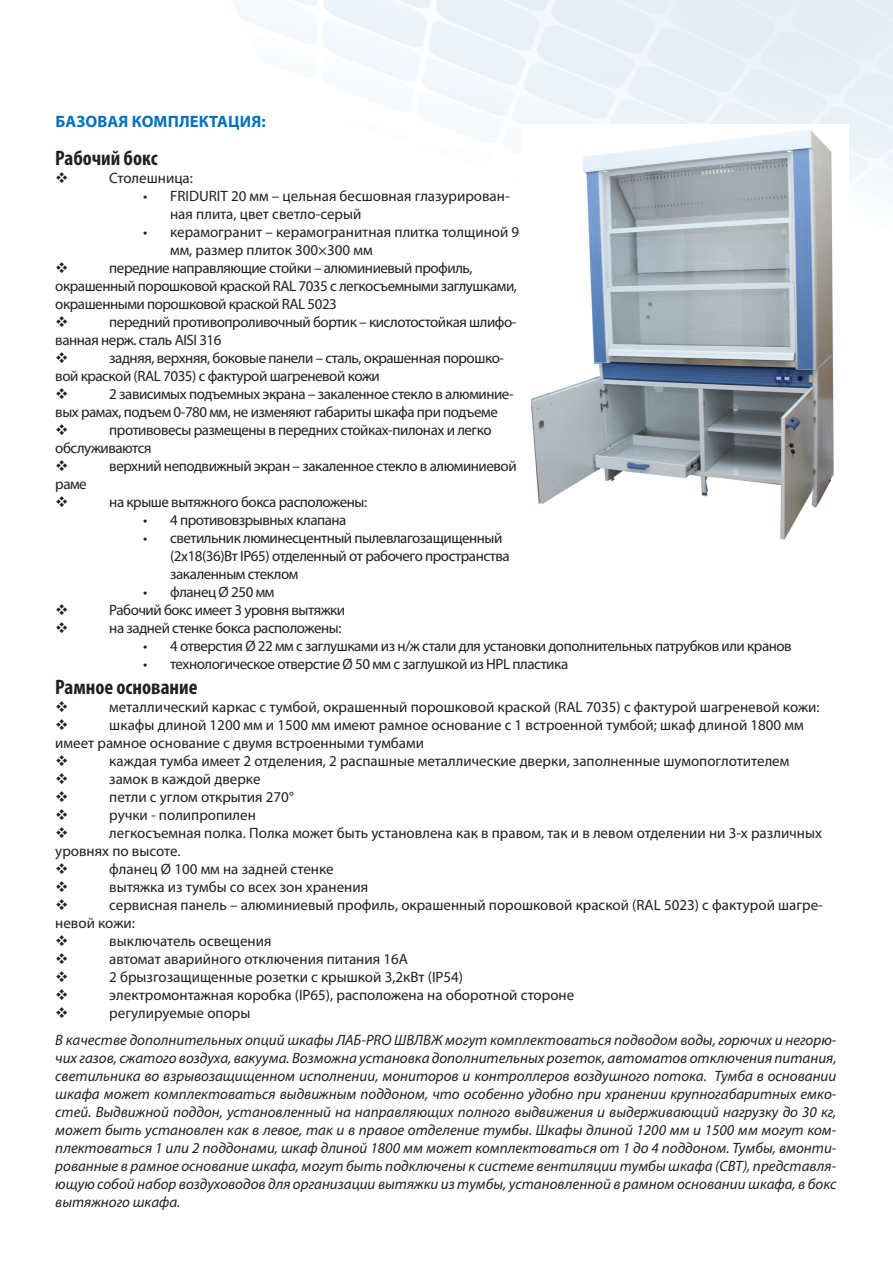
<style>
.page{position:relative;width:893px;height:1263px;background:#fff}
.page>*{position:absolute;margin:0;border:0;box-sizing:border-box;transform-origin:0 0}
.t1{font:700 condensed 21px "Myriad Pro";color:#231f20}
.t2{font:700 16.5px "Myriad Pro";letter-spacing:.01em;color:#0072bc}
.t3{font:15px/18px "Myriad Pro";letter-spacing:-.015em;color:#231f20}
.t4{font:italic 15px/18px "Myriad Pro";color:#231f20;text-align:justify}
</style>
<div class="page">
<img style="left:530px;top:130px;width:304px;height:410px">
<p class="t2" style="left:55px;top:110px;width:212px">БАЗОВАЯ КОМПЛЕКТАЦИЯ:</p>
<h1 class="t1" style="left:55px;top:144px;width:104px">Рабочий бокс</h1>
<p class="t3" style="left:109px;top:168px;width:85px">Столешница:</p>
<p class="t3" style="left:170px;top:186px;width:341px;text-indent:-27px">• FRIDURIT 20 мм – цельная бесшовная глазурирован&shy;ная плита, цвет светло-серый</p>
<p class="t3" style="left:143px;top:222px;width:378px">• керамогранит – керамогранитная плитка толщиной 9</p>
<p class="t3" style="left:170px;top:240px;width:204px">мм, размер плиток 300×300 мм</p>
<p class="t3" style="left:109px;top:258px;width:365px">передние направляющие стойки – алюминиевый профиль,</p>
<p class="t3" style="left:55px;top:276px;width:463px">окрашенный порошковой краской RAL 7035 с легкосъемными заглушками,</p>
<p class="t3" style="left:55px;top:294px;width:283px">окрашенными порошковой краской RAL 5023</p>
<p class="t3" style="left:109px;top:312px;width:409px">передний противопроливочный бортик – кислотостойкая шлифо-</p>
<p class="t3" style="left:55px;top:330px;width:168px">ванная нерж. сталь AISI 316</p>
<p class="t3" style="left:109px;top:348px;width:396px">задняя, верхняя, боковые панели – сталь, окрашенная порошко-</p>
<p class="t3" style="left:55px;top:366px;width:326px">вой краской (RAL 7035) с фактурой шагреневой кожи</p>
<p class="t3" style="left:109px;top:384px;width:406px">2 зависимых подъемных экрана – закаленное стекло в алюминие-</p>
<p class="t3" style="left:55px;top:402px;width:444px">вых рамах, подъем 0-780 мм, не изменяют габариты шкафа при подъеме</p>
<p class="t3" style="left:109px;top:420px;width:384px">противовесы размещены в передних стойках-пилонах и легко</p>
<p class="t3" style="left:55px;top:438px;width:98px">обслуживаются</p>
<p class="t3" style="left:109px;top:456px;width:409px">верхний неподвижный экран – закаленное стекло в алюминиевой</p>
<p class="t3" style="left:55px;top:474px;width:33px">раме</p>
<p class="t3" style="left:109px;top:492px;width:259px">на крыше вытяжного бокса расположены:</p>
<p class="t3" style="left:143px;top:510px;width:205px">• 4 противовзрывных клапана</p>
<p class="t3" style="left:170px;top:528px;width:341px;text-indent:-27px">• светильник люминесцентный пылевлагозащищенный (2х18(36)Вт IP65) отделенный от рабочего пространства закаленным стеклом</p>
<p class="t3" style="left:109px;top:582px;width:237px;text-indent:34px">• фланец Ø 250 мм<br>Рабочий бокс имеет 3 уровня вытяжки на задней стенке бокса расположены:</p>
<p class="t3" style="left:143px;top:636px;width:650px">• 4 отверстия Ø 22 мм с заглушками из н/ж стали для установки дополнительных патрубков или кранов</p>
<p class="t3" style="left:143px;top:654px;width:427px">• технологическое отверстие Ø 50 мм с заглушкой из HPL пластика</p>
<h1 class="t1" style="left:55px;top:674px;width:144px">Рамное основание</h1>
<p class="t3" style="left:109px;top:697px;width:712px">металлический каркас с тумбой, окрашенный порошковой краской (RAL 7035) с фактурой шагреневой кожи:</p>
<p class="t3" style="left:109px;top:715px;width:696px">шкафы длиной 1200 мм и 1500 мм имеют рамное основание с 1 встроенной тумбой; шкаф длиной 1800 мм</p>
<p class="t3" style="left:55px;top:733px;width:370px">имеет рамное основание с двумя встроенными тумбами</p>
<p class="t3" style="left:109px;top:751px;width:682px">каждая тумба имеет 2 отделения, 2 распашные металлические дверки, заполненные шумопоглотителем</p>
<p class="t3" style="left:109px;top:769px;width:153px">замок в каждой дверке</p>
<p class="t3" style="left:109px;top:787px;width:186px">петли с углом открытия 270°</p>
<p class="t3" style="left:109px;top:805px;width:148px">ручки - полипропилен</p>
<p class="t3" style="left:109px;top:823px;width:714px">легкосъемная полка. Полка может быть установлена как в правом, так и в левом отделении ни 3-х различных</p>
<p class="t3" style="left:55px;top:841px;width:127px">уровнях по высоте.</p>
<p class="t3" style="left:109px;top:859px;width:226px">фланец Ø 100 мм на задней стенке</p>
<p class="t3" style="left:109px;top:877px;width:260px">вытяжка из тумбы со всех зон хранения</p>
<p class="t3" style="left:109px;top:895px;width:715px">сервисная панель – алюминиевый профиль, окрашенный порошковой краской (RAL 5023) с фактурой шагре-</p>
<p class="t3" style="left:55px;top:913px;width:81px">невой кожи:</p>
<p class="t3" style="left:109px;top:931px;width:164px">выключатель освещения</p>
<p class="t3" style="left:109px;top:949px;width:300px">автомат аварийного отключения питания 16А</p>
<p class="t3" style="left:109px;top:967px;width:355px">2 брызгозащищенные розетки с крышкой 3,2кВт (IP54)</p>
<p class="t3" style="left:109px;top:985px;width:467px">электромонтажная коробка (IP65), расположена на оборотной стороне</p>
<p class="t3" style="left:109px;top:1003px;width:143px">регулируемые опоры</p>
<p class="t4" style="left:55px;top:1030px;width:783px">В качестве дополнительных опций шкафы ЛАБ-PRO ШВЛВЖ могут комплектоваться подводом воды, горючих и негорю&shy;чих газов, сжатого воздуха, вакуума. Возможна установка дополнительных розеток, автоматов отключения питания, светильника во взрывозащищенном исполнении, мониторов и контроллеров воздушного потока. Тумба в основании шкафа может комплектоваться выдвижным поддоном, что особенно удобно при хранении крупногабаритных емко&shy;стей. Выдвижной поддон, установленный на направляющих полного выдвижения и выдерживающий нагрузку до 30 кг, может быть установлен как в левое, так и в правое отделение тумбы. Шкафы длиной 1200 мм и 1500 мм могут ком&shy;плектоваться 1 или 2 поддонами, шкаф длиной 1800 мм может комплектоваться от 1 до 4 поддоном. Тумбы, вмонти&shy;рованные в рамное основание шкафа, могут быть подключены к системе вентиляции тумбы шкафа (СВТ), представля&shy;ющую собой набор воздуховодов для организации вытяжки из тумбы, установленной в рамном основании шкафа, в бокс вытяжного шкафа.</p>
</div>
